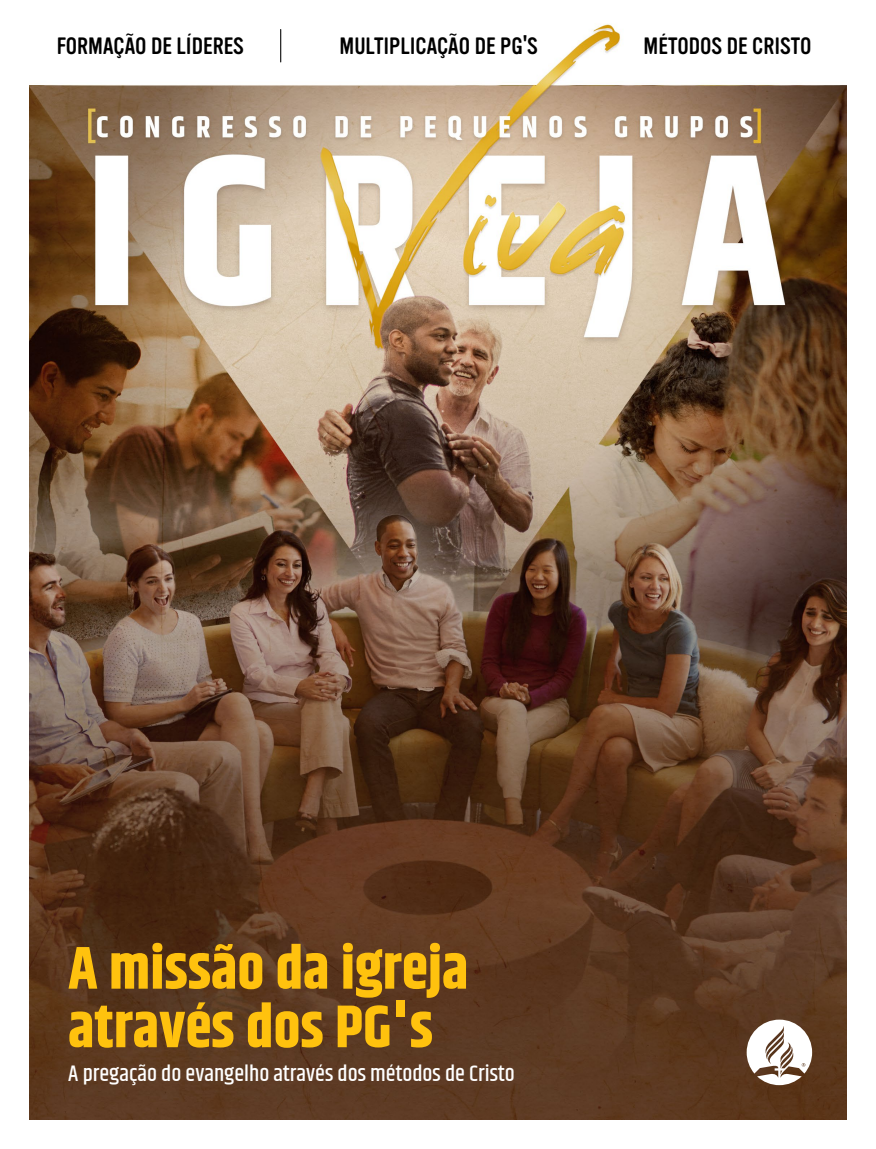
<style>
.page{position:relative;width:876px;height:1149px;background:#fff}
.page>*{position:absolute;margin:0;border:0;box-sizing:border-box;transform-origin:0 0}
.t1{font:700 60px/58.5px "Khand";color:#ffc20e}
.t2{font:23.25px "Vinyl OT";color:#000}
.t3{font:500 22.5px "Khand";color:#fff}
</style>
<div class="page">
<img style="left:30px;top:24px;width:816px;height:1094px">
<svg style="left:747px;top:1019px;width:65px;height:85px"></svg>
<hr style="left:280px;top:29px;width:1px;height:33px;background:#000">
<p class="t2" style="left:57px;top:33px;width:189px">FORMAÇÃO DE LÍDERES</p>
<p class="t2" style="left:340px;top:33px;width:200px">MULTIPLICAÇÃO DE PG'S</p>
<p class="t2" style="left:644px;top:33px;width:170px">MÉTODOS DE CRISTO</p>
<h1 class="t1" style="left:68px;top:941px;width:402px">A missão da igreja através dos PG's</h1>
<p class="t3" style="left:68px;top:1059px;width:448px">A pregação do evangelho através dos métodos de Cristo</p>
</div>
